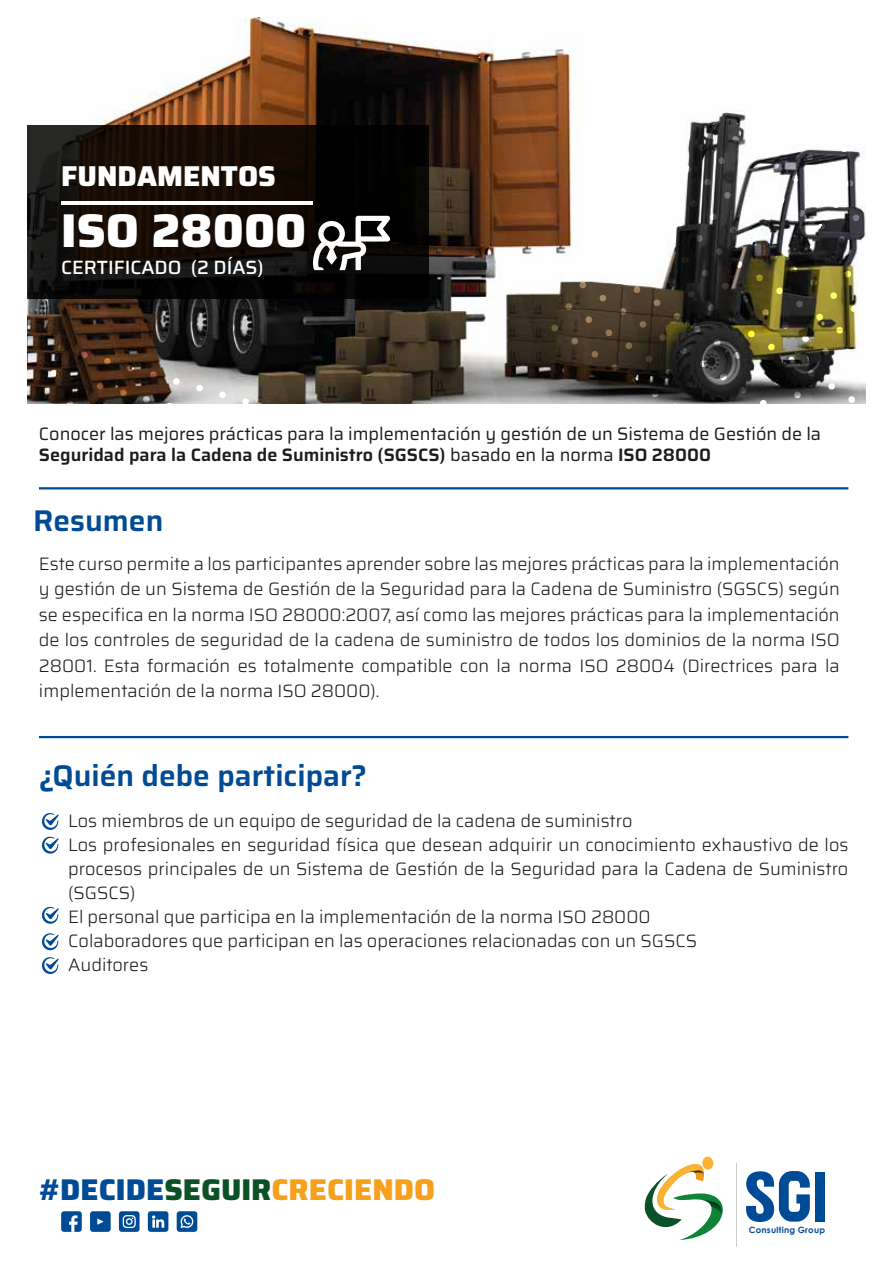
<style>
.page{position:relative;width:893px;height:1263px;background:#fff}
.page>*{position:absolute;margin:0;border:0;box-sizing:border-box;transform-origin:0 0}
.t1{font:800 47.4px "Saira";color:#fff}
.t2{font:600 30px "Saira";color:#004b96}
.t3{font:800 30px "Saira";color:#f6a01c}
.t4{font:800 28.8px "Saira";color:#fff}
.t5{font:500 19.2px "Saira";color:#fff}
.t6{font:300 18px/24px "Saira";color:#1d1d1b;text-align:justify}
.t7{font:18px/21.6px "Saira";color:#1d1d1b}
.t8{font:700 8.7px "Century Gothic";letter-spacing:.03em;color:#004b96}
.s1{font-weight:600}
.s2{color:#004b96}
.s3{color:#0b5127}
</style>
<div class="page">
<svg style="left:184px;top:58px;width:53px;height:346px;background:#7b685b"></svg>
<svg style="left:237px;top:18px;width:157px;height:386px;background:#503f30"></svg>
<img style="left:134px;top:75px;width:50px;height:329px">
<svg style="left:27px;top:97px;width:107px;height:307px"></svg>
<svg style="left:813px;top:149px;width:53px;height:255px"></svg>
<svg style="left:604px;top:282px;width:52px;height:122px;background:#473d31"></svg>
<svg style="left:656px;top:110px;width:157px;height:294px"></svg>
<svg style="left:551px;top:49px;width:53px;height:355px"></svg>
<svg style="left:394px;top:41px;width:157px;height:363px;background:#6c5647"></svg>
<svg style="left:27px;top:125px;width:402px;height:173px;background:#110c08"></svg>
<hr style="left:61px;top:201px;width:251px;height:3px;background:#fff">
<svg style="left:313px;top:216px;width:77px;height:54px"></svg>
<hr style="left:39px;top:487px;width:809px;height:2px;background:#004b96">
<hr style="left:39px;top:736px;width:809px;height:2px;background:#004b96">
<div style="left:61px;top:1211px;width:21px;height:21px;background:#004b96;border-radius:3px"></div>
<svg style="left:69px;top:1215px;width:9px;height:17px"></svg>
<div style="left:90px;top:1211px;width:21px;height:21px;background:#004b96;border-radius:3px"></div>
<svg style="left:97px;top:1218px;width:6px;height:6px"></svg>
<div style="left:119px;top:1211px;width:21px;height:21px;background:#004b96;border-radius:3px"></div>
<svg style="left:123px;top:1215px;width:13px;height:13px"></svg>
<div style="left:148px;top:1211px;width:20px;height:21px;background:#004b96;border-radius:3px"></div>
<svg style="left:152px;top:1215px;width:12px;height:13px"></svg>
<div style="left:177px;top:1211px;width:20px;height:21px;background:#004b96;border-radius:3px"></div>
<svg style="left:181px;top:1215px;width:12px;height:13px"></svg>
<hr style="left:736px;top:1163px;width:1px;height:83px;background:#cdcccc">
<svg style="left:746px;top:1171px;width:64px;height:51px"></svg>
<div style="left:815px;top:1172px;width:10px;height:49px;background:#004b96"></div>
<svg style="left:644px;top:1159px;width:79px;height:81px"></svg>
<div style="left:702px;top:1156px;width:11px;height:14px;background:#f9b234;border-radius:50%"></div>
<svg style="left:42px;top:813px;width:17px;height:17px"></svg>
<svg style="left:42px;top:837px;width:17px;height:17px"></svg>
<svg style="left:42px;top:907px;width:17px;height:17px"></svg>
<svg style="left:42px;top:933px;width:17px;height:17px"></svg>
<svg style="left:42px;top:957px;width:17px;height:17px"></svg>
<h3 class="t4" style="left:61px;top:154px;width:216px">FUNDAMENTOS</h3>
<h1 class="t1" style="left:61px;top:194px;width:247px">ISO 28000</h1>
<p class="t5" style="left:61px;top:252px;width:204px">CERTIFICADO (2 DÍAS)</p>
<p class="t7" style="left:39px;top:422px;width:784px">Conocer las mejores prácticas para la implementación y gestión de un Sistema de Gestión de la<br><span class="s1">Seguridad para la Cadena de Suministro (SGSCS)</span> basado en la norma <span class="s1">ISO 28000</span></p>
<h2 class="t2" style="left:33px;top:497px;width:132px">Resumen</h2>
<p class="t6" style="left:39px;top:550px;width:802px;line-height:25.5px">Este curso permite a los participantes aprender sobre las mejores prácticas para la implementación y gestión de un Sistema de Gestión de la Seguridad para la Cadena de Suministro (SGSCS) según se especifica en la norma ISO 28000:2007, así como las mejores prácticas para la implementación de los controles de seguridad de la cadena de suministro de todos los dominios de la norma ISO 28001. Esta formación es totalmente compatible con la norma ISO 28004 (Directrices para la implementación de la norma ISO 28000).</p>
<h2 class="t2" style="left:39px;top:752px;width:330px">¿Quién debe participar?</h2>
<p class="t6" style="left:68px;top:808px;width:782px;text-align:left">Los miembros de un equipo de seguridad de la cadena de suministro<br>Los profesionales en seguridad física que desean adquirir un conocimiento exhaustivo de los procesos principales de un Sistema de Gestión de la Seguridad para la Cadena de Suministro (SGSCS)<br>El personal que participa en la implementación de la norma ISO 28000<br>Colaboradores que participan en las operaciones relacionadas con un SGSCS<br>Auditores</p>
<h2 class="t3" style="left:39px;top:1166px;width:398px"><span class="s2">#DECIDE</span><span class="s3">SEGUIR</span>CRECIENDO</h2>
<p class="t8" style="left:749px;top:1223px;width:78px">Consulting Group</p>
</div>
